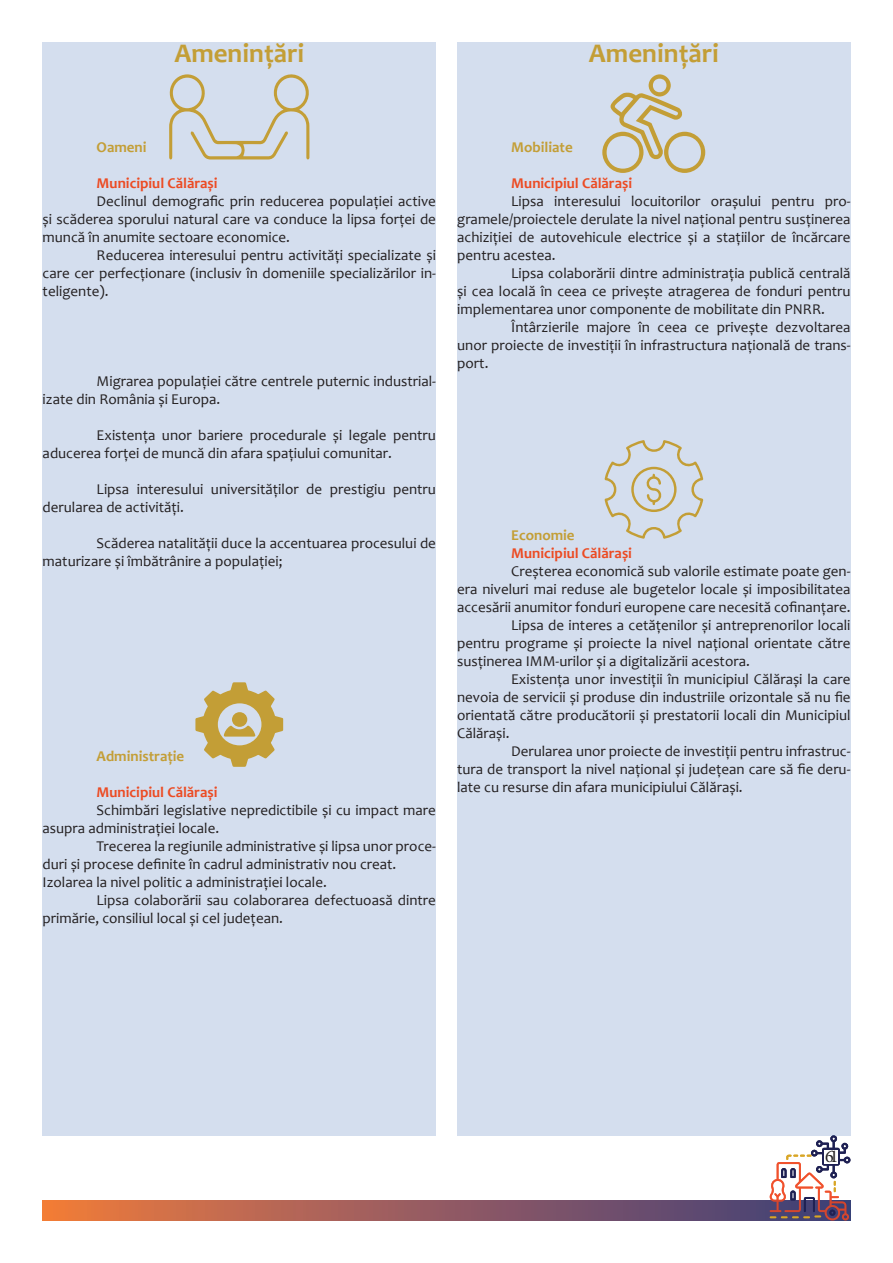
<style>
.page{position:relative;width:893px;height:1263px;background:#fff}
.page>*{position:absolute;margin:0;border:0;box-sizing:border-box;transform-origin:0 0}
.t1{font:700 27px "Candara";color:#c39e36}
.t2{font:18px "Minion Pro";color:#231f20}
.t3{font:15px/18px "Candara";color:#231f20;text-align:justify}
.t4{font:700 15px "Candara";color:#ec4b23}
.t5{font:700 15px "Candara";color:#c39e36}
</style>
<div class="page">
<svg style="left:43px;top:1201px;width:726px;height:19px;background:#9d5e5c"></svg>
<svg style="left:769px;top:1135px;width:82px;height:85px"></svg>
<div style="left:824px;top:1150px;width:14px;height:13px;background:#fff"></div>
<div style="left:43px;top:43px;width:393px;height:608px;background:#d4deee"></div>
<svg style="left:169px;top:74px;width:141px;height:85px"></svg>
<div style="left:42px;top:651px;width:394px;height:484px;background:#d4deee"></div>
<svg style="left:195px;top:682px;width:88px;height:85px"></svg>
<div style="left:232px;top:712px;width:15px;height:15px;background:#c39e36;border-radius:50%"></div>
<div style="left:457px;top:43px;width:393px;height:387px;background:#d4deee"></div>
<svg style="left:602px;top:74px;width:103px;height:99px"></svg>
<div style="left:457px;top:430px;width:393px;height:705px;background:#d4deee"></div>
<svg style="left:604px;top:440px;width:100px;height:99px"></svg>
<p class="t1" style="left:174px;top:36px;width:131px">Amenințări</p>
<p class="t1" style="left:589px;top:36px;width:131px">Amenințări</p>
<p class="t5" style="left:97px;top:138px;width:51px">Oameni</p>
<p class="t4" style="left:97px;top:174px;width:122px">Municipiul Călărași</p>
<p class="t3" style="left:43px;top:192px;width:395px;text-indent:54px">Declinul demografic prin reducerea populației active și scăderea sporului natural care va conduce la lipsa forței de muncă în anumite sectoare economice.</p>
<p class="t3" style="left:43px;top:246px;width:395px;text-indent:54px">Reducerea interesului pentru activități specializate și care cer perfecționare (inclusiv în domeniile specializărilor in&shy;teligente).</p>
<p class="t3" style="left:43px;top:372px;width:395px;text-indent:54px">Migrarea populației către centrele puternic industrial&shy;izate din România și Europa.</p>
<p class="t3" style="left:43px;top:426px;width:395px;text-indent:54px">Existența unor bariere procedurale și legale pentru aducerea forței de muncă din afara spațiului comunitar.</p>
<p class="t3" style="left:43px;top:480px;width:395px;text-indent:54px">Lipsa interesului universităților de prestigiu pentru derularea de activități.</p>
<p class="t3" style="left:43px;top:534px;width:395px;text-indent:54px">Scăderea natalității duce la accentuarea procesului de maturizare și îmbătrânire a populației;</p>
<p class="t5" style="left:97px;top:747px;width:89px">Administrație</p>
<p class="t4" style="left:97px;top:783px;width:122px">Municipiul Călărași</p>
<p class="t3" style="left:43px;top:801px;width:395px;text-indent:54px">Schimbări legislative nepredictibile și cu impact mare asupra administrației locale.</p>
<p class="t3" style="left:43px;top:837px;width:395px;text-indent:54px">Trecerea la regiunile administrative și lipsa unor proce&shy;duri și procese definite în cadrul administrativ nou creat.</p>
<p class="t3" style="left:43px;top:873px;width:286px">Izolarea la nivel politic a administrației locale.</p>
<p class="t3" style="left:43px;top:891px;width:395px;text-indent:54px">Lipsa colaborării sau colaborarea defectuoasă dintre primărie, consiliul local și cel județean.</p>
<p class="t5" style="left:511px;top:138px;width:63px">Mobiliate</p>
<p class="t4" style="left:511px;top:174px;width:122px">Municipiul Călărași</p>
<p class="t3" style="left:457px;top:192px;width:395px;text-indent:54px">Lipsa interesului locuitorilor orașului pentru pro&shy;gramele/proiectele derulate la nivel național pentru susținerea achiziției de autovehicule electrice și a stațiilor de încărcare pentru acestea.</p>
<p class="t3" style="left:457px;top:264px;width:395px;text-indent:54px">Lipsa colaborării dintre administrația publică centrală și cea locală în ceea ce privește atragerea de fonduri pentru implementarea unor componente de mobilitate din PNRR.</p>
<p class="t3" style="left:457px;top:318px;width:395px;text-indent:54px">Întârzierile majore în ceea ce privește dezvoltarea unor proiecte de investiții în infrastructura națională de trans&shy;port.</p>
<p class="t5" style="left:511px;top:525px;width:65px">Economie</p>
<p class="t4" style="left:511px;top:543px;width:122px">Municipiul Călărași</p>
<p class="t3" style="left:457px;top:562px;width:395px;text-indent:54px">Creșterea economică sub valorile estimate poate gen&shy;era niveluri mai reduse ale bugetelor locale și imposibilitatea accesării anumitor fonduri europene care necesită cofinanțare.</p>
<p class="t3" style="left:457px;top:616px;width:395px;text-indent:54px">Lipsa de interes a cetățenilor și antreprenorilor locali pentru programe și proiecte la nivel național orientate către susținerea IMM-urilor și a digitalizării acestora.</p>
<p class="t3" style="left:457px;top:670px;width:395px;text-indent:54px">Existența unor investiții în municipiul Călărași la care nevoia de servicii și produse din industriile orizontale să nu fie orientată către producătorii și prestatorii locali din Municipiul Călărași.</p>
<p class="t3" style="left:457px;top:742px;width:395px;text-indent:54px">Derularea unor proiecte de investiții pentru infrastruc&shy;tura de transport la nivel național și județean care să fie deru&shy;late cu resurse din afara municipiului Călărași.</p>
<p class="t2" style="left:825px;top:1144px;width:15px">61</p>
</div>
